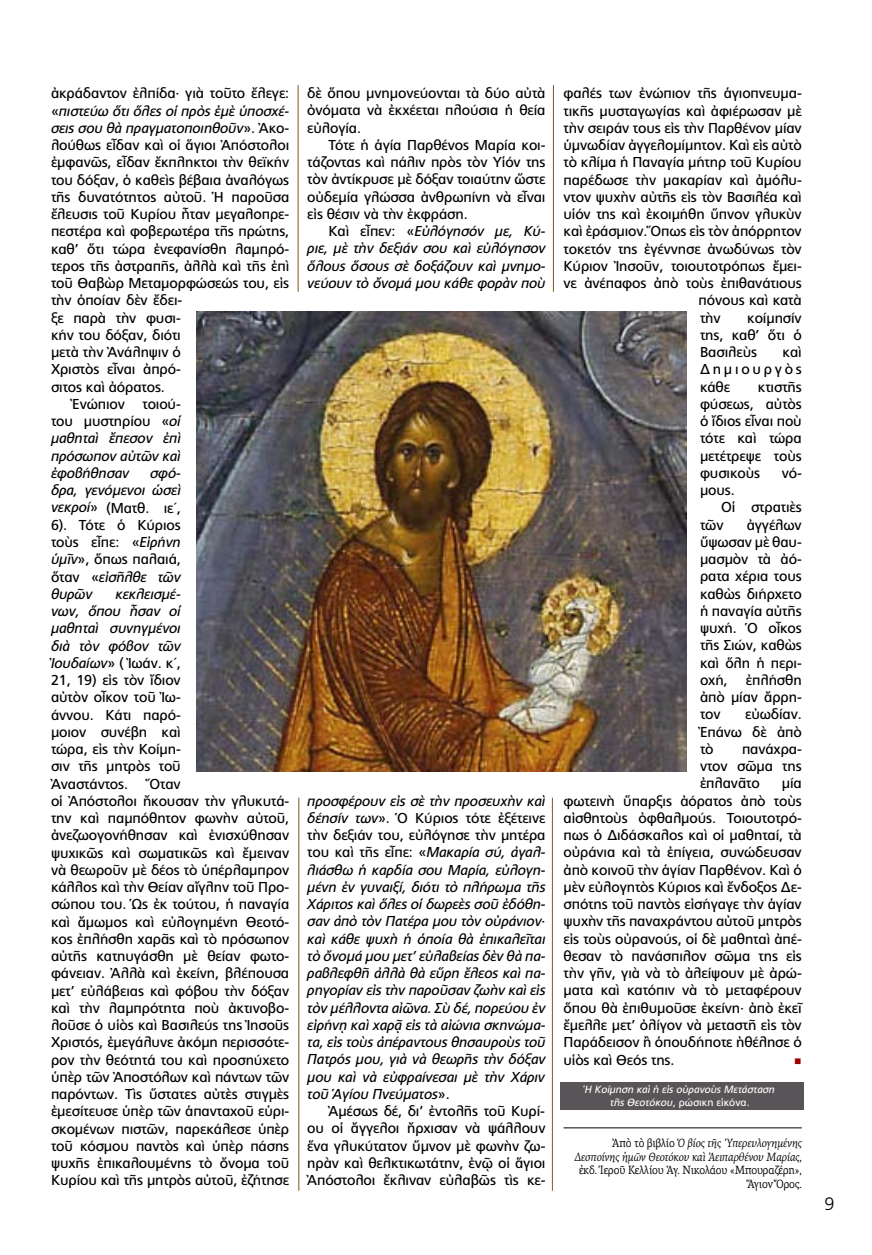
<style>
.page{position:relative;width:872px;height:1255px;background:#fff}
.page>*{position:absolute;margin:0;border:0;box-sizing:border-box;transform-origin:0 0}
.t1{font:300 18px "PF Catalog";color:#000}
.t2{font:14.4px/17.2px "PF Catalog Poly";letter-spacing:-.01em;color:#000;text-align:justify}
.t3{font:italic 14.4px/17.2px "PF Catalog Poly";letter-spacing:-.01em;color:#000;text-align:justify}
.t4{font:italic 12px/13.5px "PF Agora Serif Pro";letter-spacing:-.01em;color:#000;text-align:right;scale:.88 1}
.t5{font:italic 10.5px/12.6px "PF Catalog Poly";color:#fff;text-align:center}
.s1{font-style:normal}
.s2{font-style:italic}
</style>
<div class="page">
<hr style="left:563px;top:1127px;width:238px;height:1px;background:#000">
<hr style="left:298px;top:85px;width:1px;height:207px;background:#7f551d">
<hr style="left:553px;top:85px;width:1px;height:207px;background:#7f551d">
<div style="left:560px;top:1081px;width:244px;height:28px;background:#595458"></div>
<hr style="left:298px;top:797px;width:1px;height:393px;background:#7f551d">
<hr style="left:552px;top:797px;width:1px;height:393px;background:#7f551d">
<img style="left:197px;top:312px;width:489px;height:459px">
<p class="t2" style="left:51px;top:85px;width:240px">ἀκράδαντον ἐλπίδα⋅ γιὰ τοῦτο ἔλεγε:</p>
<p class="t3" style="left:51px;top:102px;width:240px"><span class="s1">«</span>πιστεύω ὅτι ὅλες οἱ πρὸς ἐμὲ ὑποσχέ-</p>
<p class="t3" style="left:51px;top:119px;width:240px">σεις σου θὰ πραγματοποιηθοῦν<span class="s1">». Ἀκο-</span></p>
<p class="t2" style="left:51px;top:137px;width:240px">λούθως εἶδαν καὶ οἱ ἅγιοι Ἀπόστολοι</p>
<p class="t2" style="left:51px;top:154px;width:240px">ἐμφανῶς, εἶδαν ἔκπληκτοι τὴν θεϊκήν</p>
<p class="t2" style="left:51px;top:171px;width:240px">του δόξαν, ὁ καθεὶς βέβαια ἀναλόγως</p>
<p class="t2" style="left:51px;top:188px;width:240px">τῆς δυνατότητος αὐτοῦ. Ἡ παροῦσα</p>
<p class="t2" style="left:51px;top:206px;width:240px">ἔλευσις τοῦ Κυρίου ἦταν μεγαλοπρε-</p>
<p class="t2" style="left:51px;top:223px;width:240px">πεστέρα καὶ φοβερωτέρα τῆς πρώτης,</p>
<p class="t2" style="left:51px;top:240px;width:240px">καθ’ ὅτι τώρα ἐνεφανίσθη λαμπρό-</p>
<p class="t2" style="left:51px;top:257px;width:240px">τερος τῆς ἀστραπῆς, ἀλλὰ καὶ τῆς ἐπὶ</p>
<p class="t2" style="left:51px;top:274px;width:240px">τοῦ Θαβὼρ Μεταμορφώσεώς του, εἰς</p>
<p class="t2" style="left:51px;top:292px;width:133px">τὴν ὁποίαν δὲν ἔδει-</p>
<p class="t2" style="left:51px;top:309px;width:131px">ξε παρὰ τὴν φυσι-</p>
<p class="t2" style="left:51px;top:326px;width:131px">κήν του δόξαν, διότι</p>
<p class="t2" style="left:51px;top:343px;width:131px">μετὰ τὴν Ἀνάληψιν ὁ</p>
<p class="t2" style="left:51px;top:361px;width:131px">Χριστὸς εἶναι ἀπρό-</p>
<p class="t2" style="left:51px;top:378px;width:115px">σιτος καὶ ἀόρατος.</p>
<p class="t2" style="left:72px;top:395px;width:110px">Ἐνώπιον τοιού-</p>
<p class="t2" style="left:51px;top:412px;width:131px">του μυστηρίου «<span class="s2">οἱ</span></p>
<p class="t3" style="left:51px;top:430px;width:131px">μαθηταὶ ἔπεσον ἐπὶ</p>
<p class="t3" style="left:51px;top:447px;width:131px">πρόσωπον αὐτῶν καὶ</p>
<p class="t3" style="left:51px;top:464px;width:80px">ἐφοβήθησαν</p>
<p class="t2" style="left:51px;top:464px;width:131px;text-indent:99px"><span class="s2">σφό&shy;δρα, γενόμενοι ὡσεὶ νεκροί</span>» (Ματθ. ιε΄, 6). Τότε ὁ Κύριος τοὺς εἶπε: «<span class="s2">Εἰρήνη ὑμῖν</span>», ὅπως παλαιά, ὅταν «<span class="s2">εἰσῆλθε τῶν θυρῶν</span></p>
<p class="t2" style="left:51px;top:585px;width:131px;text-indent:64px"><span class="s2">κεκλεισμέ&shy;νων, ὅπου ἦσαν οἱ μαθηταὶ συνηγμένοι διὰ τὸν φόβον τῶν Ἰουδαίων</span>» ( Ἰωάν. κ΄, 21, 19) εἰς τὸν ἴδιον αὐτὸν οἶκον τοῦ Ἰω&shy;άννου. Κάτι παρό&shy;μοιον συνέβη καὶ τώρα, εἰς τὴν Κοίμη&shy;σιν τῆς μητρὸς τοῦ Ἀναστάντος.</p>
<p class="t2" style="left:51px;top:775px;width:240px;text-align:left;text-indent:99px">Ὅταν<br>οἱ Ἀπόστολοι ἤκουσαν τὴν γλυκυτά&shy;την καὶ παμπόθητον φωνὴν αὐτοῦ, ἀνεζωογονήθησαν καὶ ἐνισχύθησαν ψυχικῶς καὶ σωματικῶς καὶ ἔμειναν νὰ θεωροῦν μὲ δέος τὸ ὑπέρλαμπρον κάλλος καὶ τὴν Θείαν αἴγλην τοῦ Προ&shy;σώπου του. Ὡς ἐκ τούτου, ἡ παναγία καὶ ἄμωμος καὶ εὐλογημένη Θεοτό&shy;κος ἐπλήσθη χαρᾶς καὶ τὸ πρόσωπον αὐτῆς κατηυγάσθη μὲ θείαν φωτο&shy;φάνειαν. Ἀλλὰ καὶ ἐκείνη, βλέπουσα μετ’ εὐλάβειας καὶ φόβου τὴν δόξαν καὶ τὴν λαμπρότητα ποὺ ἀκτινοβο&shy;λοῦσε ὁ υἱὸς καὶ Βασιλεύς της Ἰησοῦς<br>Χριστός, ἐμεγάλυνε ἀκόμη περισσότε&shy;ρον τὴν θεότητά του καὶ προσηύχετο ὑπὲρ τῶν Ἀποστόλων καὶ πάντων τῶν παρόντων. Τὶς ὕστατες αὐτὲς στιγμὲς ἐμεσίτευσε ὑπὲρ τῶν ἁπανταχοῦ εὑρι&shy;σκομένων πιστῶν, παρεκάλεσε ὑπὲρ τοῦ κόσμου παντὸς καὶ ὑπὲρ πάσης ψυχῆς ἐπικαλουμένης τὸ ὄνομα τοῦ<br>Κυρίου καὶ τῆς μητρὸς αὐτοῦ, ἐζήτησε</p>
<p class="t2" style="left:307px;top:85px;width:240px">δὲ ὅπου μνημονεύονται τὰ δύο αὐτὰ ὀνόματα νὰ ἐκχέεται πλούσια ἡ θεία εὐλογία.</p>
<p class="t2" style="left:307px;top:136px;width:240px;text-indent:21px">Τότε ἡ ἁγία Παρθένος Μαρία κοι&shy;τάζοντας καὶ πάλιν πρὸς τὸν Υἱόν της τὸν ἀντίκρυσε μὲ δόξαν τοιαύτην ὥστε οὐδεμία γλώσσα ἀνθρωπίνη νὰ εἶναι εἰς θέσιν νὰ τὴν ἐκφράση.</p>
<p class="t3" style="left:307px;top:223px;width:240px;text-indent:21px"><span class="s1">Καὶ εἶπεν: «</span>Εὐλόγησόν με, Κύ&shy;ριε, μὲ τὴν δεξιάν σου καὶ εὐλόγησον ὅλους ὅσους σὲ δοξάζουν καὶ μνημο&shy;νεύουν τὸ ὄνομά μου κάθε φορὰν ποὺ</p>
<p class="t3" style="left:307px;top:792px;width:240px;text-align:left">προσφέρουν εἰς σὲ τὴν προσευχὴν καὶ δέησίν των<span class="s1">». Ὁ Κύριος τότε ἐξέτεινε τὴν δεξιάν του, εὐλόγησε τὴν μητέρα του καὶ τῆς εἶπε: «</span>Μακαρία σύ, ἀγαλ&shy;λιάσθω ἡ καρδία σου Μαρία, εὐλογη&shy;μένη ἐν γυναιξί, διότι τὸ πλήρωμα τῆς Χάριτος καὶ ὅλες οἱ δωρεὲς σοῦ ἐδόθη&shy;σαν ἀπὸ τὸν Πατέρα μου τὸν οὐράνιον<span class="s1">⋅ </span>καὶ κάθε ψυχὴ ἡ ὁποία θὰ ἐπικαλεῖται τὸ ὄνομά μου μετ’ εὐλαβείας δὲν θὰ πα&shy;ραβλεφθῆ ἀλλὰ θὰ εὕρη ἔλεος καὶ πα&shy;ρηγορίαν εἰς τὴν παροῦσαν ζωὴν καὶ εἰς τὸν μέλλοντα αἰῶνα. Σὺ δέ, πορεύου ἐν εἰρήνῃ καὶ χαρᾷ εἰς τὰ αἰώνια σκηνώμα&shy;τα, εἰς τοὺς ἀπέραντους θησαυροὺς τοῦ Πατρός μου, γιὰ νὰ θεωρῆς τὴν δόξαν μου καὶ νὰ εὐφραίνεσαι μὲ τὴν Χάριν τοῦ Ἁγίου Πνεύματος<span class="s1">».</span></p>
<p class="t2" style="left:307px;top:1102px;width:240px;text-indent:21px">Ἀμέσως δέ, δι’ ἐντολῆς τοῦ Κυρί&shy;ου οἱ ἄγγελοι ἤρχισαν νὰ ψάλλουν ἕνα γλυκύτατον ὕμνον μὲ φωνὴν ζω&shy;ηρὰν καὶ θελκτικωτάτην, ἐνῷ οἱ ἅγιοι Ἀπόστολοι ἔκλιναν εὐλαβῶς τὶς κε-</p>
<p class="t2" style="left:563px;top:85px;width:240px">φαλές των ἐνώπιον τῆς ἁγιοπνευμα-</p>
<p class="t2" style="left:563px;top:102px;width:240px">τικῆς μυσταγωγίας καὶ ἀφιέρωσαν μὲ</p>
<p class="t2" style="left:563px;top:119px;width:240px">τὴν σειράν τους εἰς τὴν Παρθένον μίαν</p>
<p class="t2" style="left:563px;top:137px;width:240px">ὑμνωδίαν ἀγγελομίμητον. Καὶ εἰς αὐτὸ</p>
<p class="t2" style="left:563px;top:154px;width:240px">τὸ κλίμα ἡ Παναγία μήτηρ τοῦ Κυρίου</p>
<p class="t2" style="left:563px;top:171px;width:240px">παρέδωσε τὴν μακαρίαν καὶ ἀμόλυ-</p>
<p class="t2" style="left:563px;top:188px;width:240px">ντον ψυχὴν αὐτῆς εἰς τὸν Βασιλέα καὶ</p>
<p class="t2" style="left:563px;top:206px;width:240px">υἱόν της καὶ ἐκοιμήθη ὕπνον γλυκὺν</p>
<p class="t2" style="left:563px;top:223px;width:240px">καὶ ἐράσμιον. Ὅπως εἰς τὸν ἀπόρρητον</p>
<p class="t2" style="left:563px;top:240px;width:240px">τοκετόν της ἐγέννησε ἀνωδύνως τὸν</p>
<p class="t2" style="left:563px;top:257px;width:240px">Κύριον Ἰησοῦν, τοιουτοτρόπως ἔμει-</p>
<p class="t2" style="left:563px;top:274px;width:240px">νε ἀνέπαφος ἀπὸ τοὺς ἐπιθανάτιους</p>
<p class="t2" style="left:698px;top:292px;width:105px">πόνους καὶ κατὰ</p>
<p class="t2" style="left:700px;top:309px;width:22px">τὴν</p>
<p class="t2" style="left:700px;top:309px;width:103px;text-indent:47px">κοίμησίν της, καθ’ ὅτι ὁ Βασιλεὺς</p>
<p class="t2" style="left:700px;top:343px;width:103px;text-indent:83px">καὶ Δημιουργὸς κάθε</p>
<p class="t2" style="left:700px;top:378px;width:103px;text-indent:58px">κτιστῆς φύσεως, αὐτὸς ὁ ἴδιος εἶναι ποὺ τότε καὶ τώρα μετέτρεψε τοὺς φυσικοὺς</p>
<p class="t2" style="left:781px;top:464px;width:22px">νό-</p>
<p class="t2" style="left:700px;top:481px;width:36px">μους.</p>
<p class="t2" style="left:721px;top:499px;width:82px">Οἱ στρατιὲς</p>
<p class="t2" style="left:700px;top:516px;width:25px">τῶν</p>
<p class="t2" style="left:700px;top:516px;width:103px;text-indent:47px">ἀγγέλων ὕψωσαν μὲ θαυ&shy;μασμὸν τὰ ἀό&shy;ρατα χέρια τους καθὼς διήρχετο ἡ παναγία αὐτῆς ψυχή. Ὁ οἶκος τῆς Σιών, καθὼς καὶ ὅλη ἡ περι&shy;οχή,</p>
<p class="t2" style="left:700px;top:671px;width:103px;text-indent:46px">ἐπλήσθη ἀπὸ μίαν ἄρρη&shy;τον</p>
<p class="t2" style="left:700px;top:706px;width:103px;text-indent:45px">εὐωδίαν.<br>Ἐπάνω δὲ ἀπὸ τὸ</p>
<p class="t2" style="left:700px;top:740px;width:103px;text-indent:42px">πανάχρα&shy;ντον σῶμα της ἐπλανᾶτο</p>
<p class="t2" style="left:563px;top:775px;width:240px;text-indent:218px">μία φωτεινὴ ὕπαρξις ἀόρατος ἀπὸ τοὺς αἰσθητοὺς ὀφθαλμούς. Τοιουτοτρό&shy;πως ὁ Διδάσκαλος καὶ οἱ μαθηταί, τὰ οὐράνια καὶ τὰ ἐπίγεια, συνώδευσαν ἀπὸ κοινοῦ τὴν ἁγίαν Παρθένον. Καὶ ὁ μὲν εὐλογητὸς Κύριος καὶ ἔνδοξος Δε&shy;σπότης τοῦ παντὸς εἰσήγαγε τὴν ἁγίαν ψυχὴν τῆς παναχράντου αὐτοῦ μητρὸς εἰς τοὺς οὐρανούς, οἱ δὲ μαθηταὶ ἀπέ&shy;θεσαν τὸ πανάσπιλον σῶμα της εἰς τὴν γῆν, γιὰ νὰ τὸ ἀλείψουν μὲ ἀρώ&shy;ματα καὶ κατόπιν νὰ τὸ μεταφέρουν ὅπου θὰ ἐπιθυμοῦσε ἐκείνη· ἀπὸ ἐκεῖ ἔμελλε μετ’ ὀλίγον νὰ μεταστῆ εἰς τὸν Παράδεισον ἢ ὁπουδήποτε ἠθέλησε ὁ υἱὸς καὶ Θεός της.</p>
<p class="t5" style="left:585px;top:1083px;width:192px">Ἡ Κοίμηση καὶ ἡ εἰς οὐρανοὺς Μετάσταση τῆς Θεοτόκου<span class="s1">, ρώσικη εἰκόνα.</span></p>
<p class="t4" style="left:574px;top:1136px;width:260px"><span class="s1">Ἀπὸ τὸ βιβλίο</span> Ὁ βίος τῆς Ὑπερευλογημένης Δεσποίνης ἡμῶν Θεοτόκου καὶ Ἀειπαρθένου Μαρίας<span class="s1">, ἐκδ. Ἱεροῦ Κελλίου Ἁγ. Νικολάου «Μπουραζέρη», Ἅγιον Ὄρος.</span></p>
<p class="t1" style="left:824px;top:1193px;width:12px">9</p>
</div>
